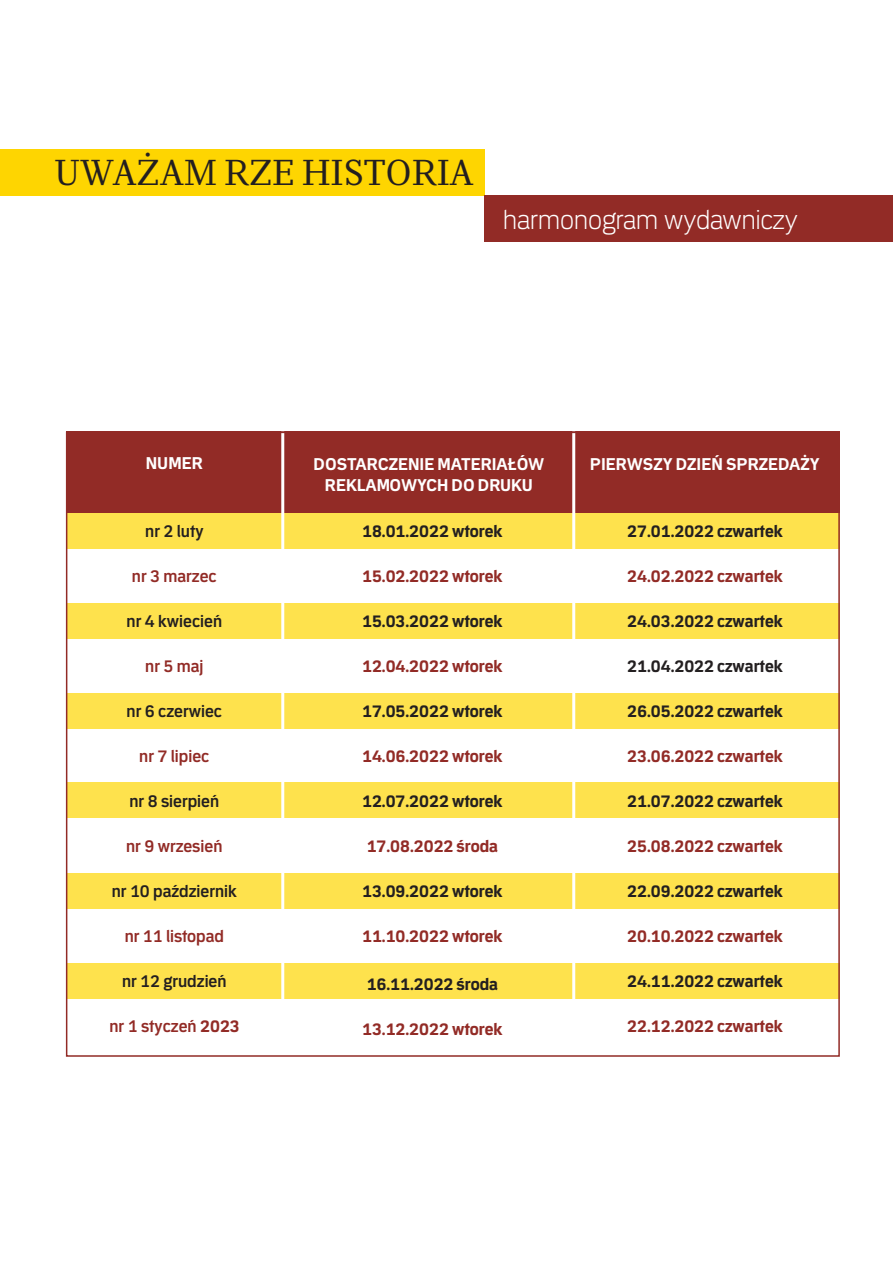
<style>
.page{position:relative;width:893px;height:1263px;background:#fff}
.page>*{position:absolute;margin:0;border:0;box-sizing:border-box;transform-origin:0 0}
.t1{font:36px "Erepublic Body Serif";color:#231f20}
.t2{font:300 28.5px "Erepublic Sans";color:#fff}
.t3{font:700 18px "Erepublic Sans";color:#231f20}
.t4{font:700 18px "Erepublic Sans";color:#922b26}
.t5{font:700 18px/21px "Erepublic Sans";color:#fff;text-align:center}
.t6{font:600 18px "Erepublic Sans";color:#231f20}
.t7{font:600 18px "Erepublic Sans";color:#922b26}
.s1{font-weight:700}
</style>
<div class="page">
<div style="left:67px;top:432px;width:773px;height:81px;background:#922b26"></div>
<div style="left:66px;top:513px;width:774px;height:36px;background:#fee24d"></div>
<div style="left:66px;top:603px;width:774px;height:35px;background:#fee24d"></div>
<div style="left:66px;top:693px;width:774px;height:36px;background:#fee24d"></div>
<div style="left:66px;top:782px;width:774px;height:35px;background:#fee24d"></div>
<div style="left:66px;top:873px;width:774px;height:36px;background:#fee24d"></div>
<div style="left:66px;top:963px;width:774px;height:35px;background:#fee24d"></div>
<hr style="left:281px;top:432px;width:3px;height:648px;background:#fff">
<hr style="left:572px;top:432px;width:3px;height:645px;background:#fff">
<div style="left:0;top:150px;width:485px;height:46px;background:#fed501"></div>
<div style="left:485px;top:196px;width:408px;height:46px;background:#922b26"></div>
<p class="t1" style="left:54px;top:151px;width:421px">UWAŻAM RZE HISTORIA</p>
<p class="t2" style="left:503px;top:202px;width:296px">harmonogram wydawniczy</p>
<p class="t5" style="left:146px;top:452px;width:59px">NUMER</p>
<p class="t6" style="left:145px;top:521px;width:60px">nr 2 luty</p>
<p class="t7" style="left:132px;top:566px;width:86px">nr 3 marzec</p>
<p class="t6" style="left:127px;top:611px;width:97px">nr 4 kwiecień</p>
<p class="t7" style="left:145px;top:656px;width:60px">nr 5 maj</p>
<p class="t6" style="left:127px;top:701px;width:97px">nr 6 czerwiec</p>
<p class="t7" style="left:139px;top:746px;width:72px">nr 7 lipiec</p>
<p class="t6" style="left:129px;top:791px;width:91px">nr 8 sierpień</p>
<p class="t7" style="left:126px;top:836px;width:98px">nr 9 wrzesień</p>
<p class="t6" style="left:112px;top:881px;width:127px">nr 10 październik</p>
<p class="t7" style="left:125px;top:926px;width:101px">nr 11 listopad</p>
<p class="t6" style="left:122px;top:971px;width:106px">nr 12 grudzień</p>
<p class="t7" style="left:109px;top:1016px;width:132px">nr 1 styczeń <span class="s1">2023</span></p>
<p class="t5" style="left:314px;top:453px;width:232px">DOSTARCZENIE MATERIAŁÓW<br>REKLAMOWYCH DO DRUKU</p>
<p class="t3" style="left:362px;top:521px;width:142px">18.01.2022 wtorek</p>
<p class="t4" style="left:362px;top:566px;width:142px">15.02.2022 wtorek</p>
<p class="t3" style="left:362px;top:611px;width:142px">15.03.2022 wtorek</p>
<p class="t4" style="left:362px;top:656px;width:142px">12.04.2022 wtorek</p>
<p class="t3" style="left:362px;top:701px;width:142px">17.05.2022 wtorek</p>
<p class="t4" style="left:362px;top:746px;width:142px">14.06.2022 wtorek</p>
<p class="t3" style="left:362px;top:791px;width:142px">12.07.2022 wtorek</p>
<p class="t4" style="left:367px;top:836px;width:133px">17.08.2022 środa</p>
<p class="t3" style="left:362px;top:881px;width:142px">13.09.2022 wtorek</p>
<p class="t4" style="left:362px;top:926px;width:142px">11.10.2022 wtorek</p>
<p class="t3" style="left:367px;top:974px;width:133px">16.11.2022 środa</p>
<p class="t4" style="left:362px;top:1019px;width:142px">13.12.2022 wtorek</p>
<p class="t5" style="left:590px;top:453px;width:231px">PIERWSZY DZIEŃ SPRZEDAŻY</p>
<p class="t3" style="left:627px;top:521px;width:157px">27.01.2022 czwartek</p>
<p class="t4" style="left:627px;top:566px;width:157px">24.02.2022 czwartek</p>
<p class="t3" style="left:627px;top:611px;width:157px">24.03.2022 czwartek</p>
<p class="t3" style="left:627px;top:656px;width:157px">21.04.2022 czwartek</p>
<p class="t3" style="left:627px;top:701px;width:157px">26.05.2022 czwartek</p>
<p class="t4" style="left:627px;top:746px;width:157px">23.06.2022 czwartek</p>
<p class="t3" style="left:627px;top:791px;width:157px">21.07.2022 czwartek</p>
<p class="t4" style="left:627px;top:836px;width:157px">25.08.2022 czwartek</p>
<p class="t3" style="left:627px;top:881px;width:157px">22.09.2022 czwartek</p>
<p class="t4" style="left:627px;top:926px;width:157px">20.10.2022 czwartek</p>
<p class="t3" style="left:627px;top:971px;width:157px">24.11.2022 czwartek</p>
<p class="t4" style="left:627px;top:1016px;width:157px">22.12.2022 czwartek</p>
</div>
